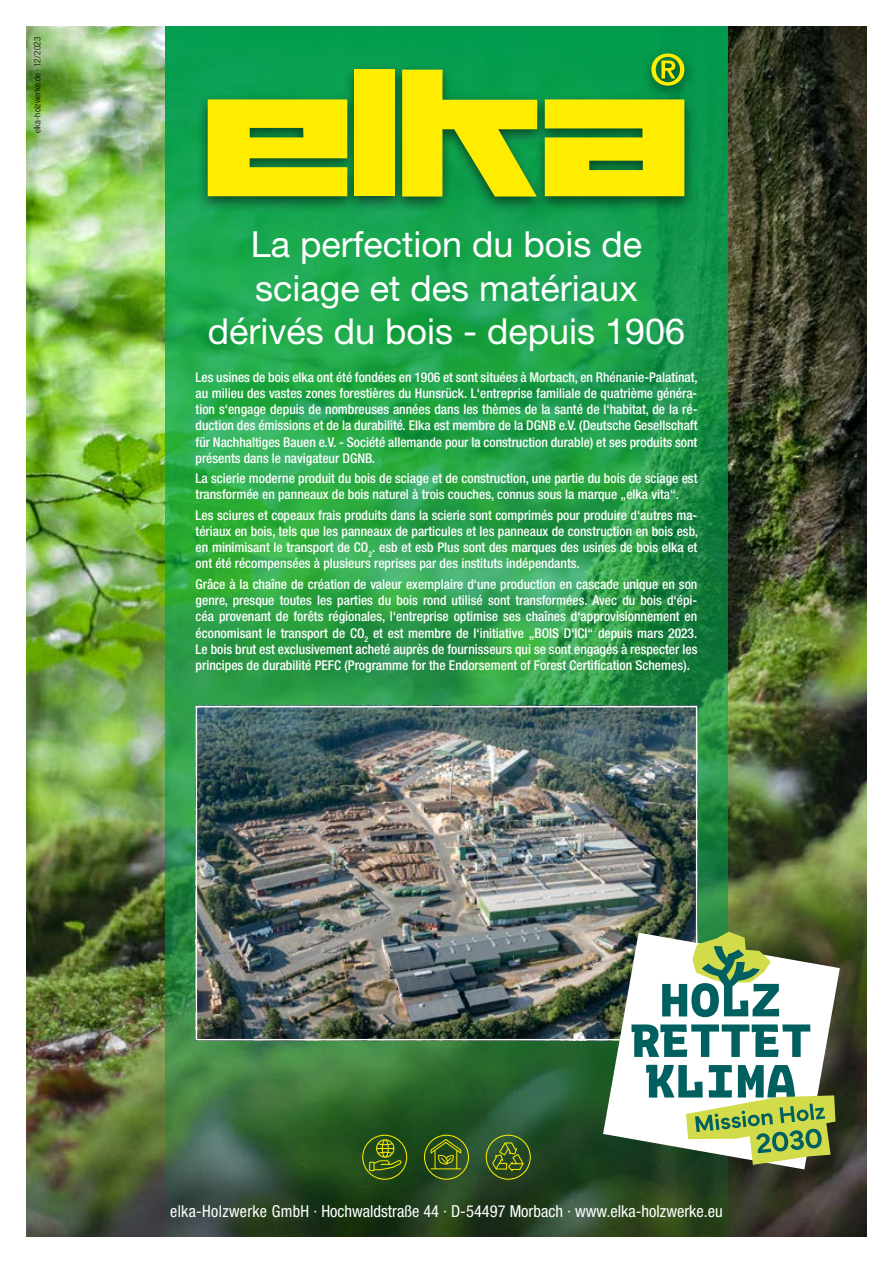
<style>
.page{position:relative;width:893px;height:1263px;background:#fff}
.page>*{position:absolute;margin:0;border:0;box-sizing:border-box;transform-origin:0 0}
.t1{font:36px/43.2px "Helvetica Neue LT Pro";color:#fff;text-align:center}
.t2{font:condensed 16.5px "Helvetica Neue LT Pro";color:#fff}
.t3{font:500 condensed 13.5px/16.2px "Helvetica Neue LT Pro";color:#fff;text-align:justify}
.t4{font:300 condensed 9px "Helvetica Neue LT Pro";letter-spacing:.02em;color:#000}
</style>
<div class="page">
<img style="left:26px;top:26px;width:841px;height:1211px">
<img style="left:166px;top:26px;width:561px;height:1211px">
<div style="left:196px;top:47px;width:500px;height:167px;background:#000;opacity:.55"></div>
<div style="left:355px;top:69px;width:40px;height:127px;background:#ffed00"></div>
<svg style="left:402px;top:70px;width:135px;height:126px;background:#a4cb1a"></svg>
<svg style="left:208px;top:99px;width:139px;height:97px;background:#e4df05"></svg>
<svg style="left:545px;top:99px;width:139px;height:97px;background:#e4df05"></svg>
<svg style="left:651px;top:53px;width:33px;height:33px"></svg>
<img style="left:199px;top:709px;width:495px;height:328px">
<div style="left:196px;top:706px;width:501px;height:334px;border:2px solid #fff"></div>
<svg style="left:603px;top:933px;width:237px;height:236px"></svg>
<svg style="left:662px;top:932px;width:117px;height:85px"></svg>
<svg style="left:631px;top:1024px;width:179px;height:33px"></svg>
<svg style="left:646px;top:1065px;width:189px;height:100px"></svg>
<div style="left:362px;top:1135px;width:45px;height:45px;border:1px solid #ffed00;border-radius:50%"></div>
<div style="left:424px;top:1135px;width:45px;height:45px;border:1px solid #ffed00;border-radius:50%"></div>
<div style="left:486px;top:1135px;width:45px;height:45px;border:1px solid #ffed00;border-radius:50%"></div>
<svg style="left:369px;top:1139px;width:32px;height:32px"></svg>
<svg style="left:431px;top:1139px;width:30px;height:30px"></svg>
<svg style="left:492px;top:1142px;width:32px;height:29px"></svg>
<p class="t4" style="left:32px;top:133px;width:98px;rotate:-90deg">elka-holzwerke.de · 12/2023</p>
<h1 class="t1" style="left:208px;top:222px;width:479px">La perfection du bois de sciage et des matériaux dérivés du bois - depuis 1906</h1>
<p class="t3" style="left:196px;top:369px;width:504px">Les usines de bois elka ont été fondées en 1906 et sont situées à Morbach, en Rhénanie-Palatinat, au milieu des vastes zones forestières du Hunsrück. L‘entreprise familiale de quatrième généra&shy;tion s‘engage depuis de nombreuses années dans les thèmes de la santé de l‘habitat, de la ré&shy;duction des émissions et de la durabilité. Elka est membre de la DGNB e.V. (Deutsche Gesellschaft für Nachhaltiges Bauen e.V. - Société allemande pour la construction durable) et ses produits sont présents dans le navigateur DGNB.</p>
<p class="t3" style="left:196px;top:470px;width:503px">La scierie moderne produit du bois de sciage et de construction, une partie du bois de sciage est transformée en panneaux de bois naturel à trois couches, connus sous la marque „elka vita“.</p>
<p class="t3" style="left:196px;top:507px;width:504px">Les sciures et copeaux frais produits dans la scierie sont comprimés pour produire d‘autres ma&shy;tériaux en bois, tels que les panneaux de particules et les panneaux de construction en bois esb, en minimisant le transport de CO<sub>2</sub>. esb et esb Plus sont des marques des usines de bois elka et ont été récompensées à plusieurs reprises par des instituts indépendants.</p>
<p class="t3" style="left:196px;top:576px;width:503px">Grâce à la chaîne de création de valeur exemplaire d‘une production en cascade unique en son genre, presque toutes les parties du bois rond utilisé sont transformées. Avec du bois d‘épi&shy;céa provenant de forêts régionales, l‘entreprise optimise ses chaînes d‘approvisionnement en économisant le transport de CO<sub>2</sub> et est membre de l‘initiative „BOIS D‘ICI“ depuis mars 2023.<br>Le bois brut est exclusivement acheté auprès de fournisseurs qui se sont engagés à respecter les principes de durabilité PEFC (Programme for the Endorsement of Forest Certification Schemes).</p>
<p class="t2" style="left:170px;top:1201px;width:554px">elka-Holzwerke GmbH · Hochwaldstraße 44 · D-54497 Morbach · www.elka-holzwerke.eu</p>
</div>
